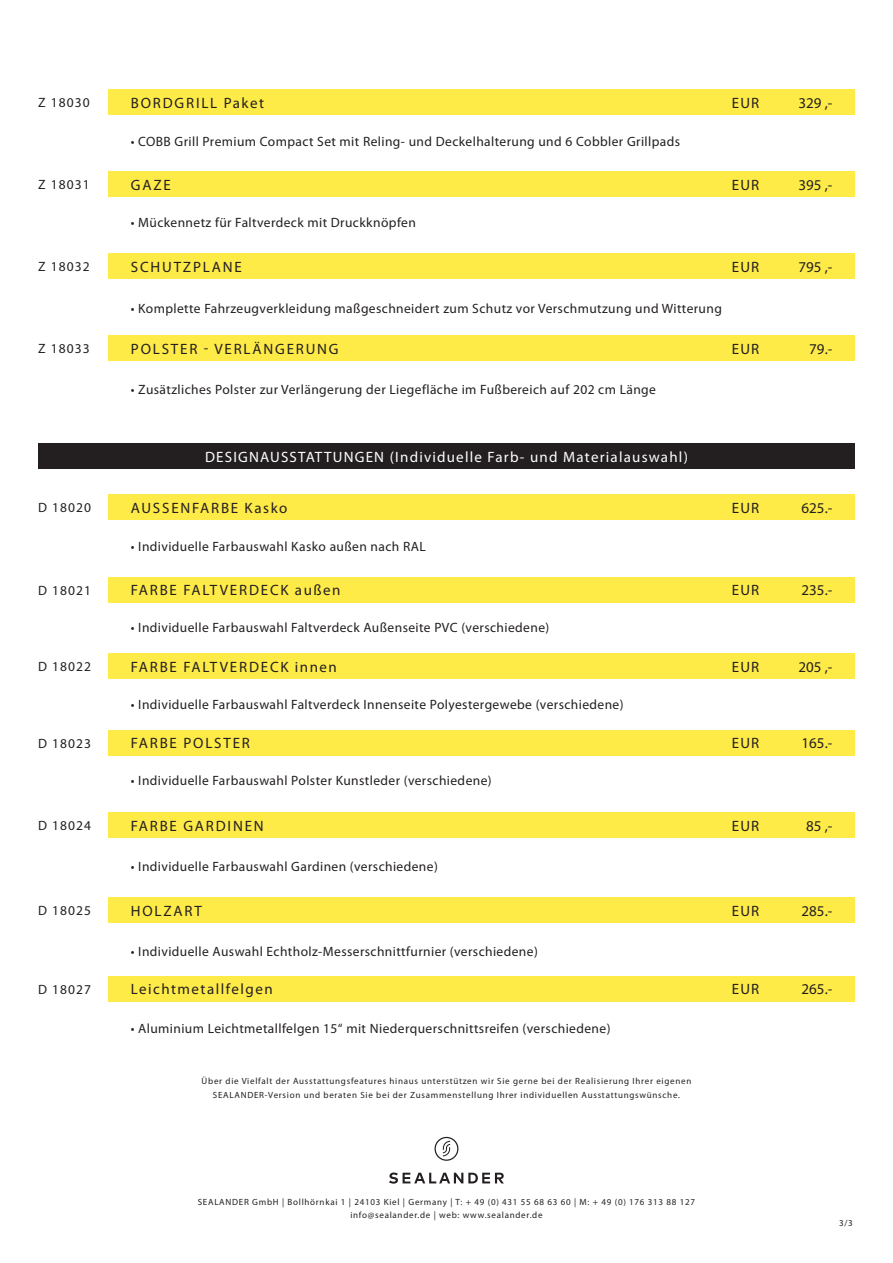
<style>
.page{position:relative;width:893px;height:1263px;background:#fff}
.page>*{position:absolute;margin:0;border:0;box-sizing:border-box;transform-origin:0 0}
.t1{font:15px "Myriad Pro";letter-spacing:.12em;color:#231f20}
.t2{font:15px "Myriad Pro";letter-spacing:.08em;color:#fff}
.t3{font:15px "Myriad Pro";letter-spacing:.1em;color:#231f20}
.t4{font:13.5px "Myriad Pro";letter-spacing:.03em;color:#231f20}
.t5{font:9px/13.8px "Myriad Pro";letter-spacing:.08em;color:#231f20;text-align:center}
</style>
<div class="page">
<div style="left:108px;top:89px;width:747px;height:26px;background:#feeb48"></div>
<div style="left:108px;top:171px;width:747px;height:26px;background:#feeb48"></div>
<div style="left:108px;top:253px;width:747px;height:26px;background:#feeb48"></div>
<div style="left:108px;top:335px;width:747px;height:26px;background:#feeb48"></div>
<div style="left:108px;top:494px;width:747px;height:26px;background:#feeb48"></div>
<div style="left:108px;top:577px;width:747px;height:25px;background:#feeb48"></div>
<div style="left:108px;top:653px;width:747px;height:26px;background:#feeb48"></div>
<div style="left:108px;top:730px;width:747px;height:25px;background:#feeb48"></div>
<div style="left:108px;top:812px;width:747px;height:26px;background:#feeb48"></div>
<div style="left:108px;top:897px;width:747px;height:26px;background:#feeb48"></div>
<div style="left:108px;top:976px;width:747px;height:25px;background:#feeb48"></div>
<div style="left:38px;top:443px;width:817px;height:26px;background:#231f20"></div>
<svg style="left:389px;top:1172px;width:115px;height:11px"></svg>
<svg style="left:434px;top:1137px;width:24px;height:24px"></svg>
<p class="t1" style="left:131px;top:93px;width:135px">BORDGRILL Paket</p>
<p class="t1" style="left:732px;top:93px;width:29px">EUR</p>
<p class="t1" style="left:798px;top:93px;width:35px">329 ,-</p>
<p class="t4" style="left:38px;top:94px;width:53px">Z 18030</p>
<p class="t1" style="left:802px;top:93px;width:28px">415.</p>
<p class="t4" style="left:131px;top:133px;width:551px">• COBB Grill Premium Compact Set mit Reling- und Deckelhalterung und 6 Cobbler Grillpads</p>
<p class="t4" style="left:38px;top:176px;width:53px">Z 18031</p>
<p class="t1" style="left:131px;top:175px;width:41px">GAZE</p>
<p class="t1" style="left:732px;top:175px;width:29px">EUR</p>
<p class="t1" style="left:798px;top:175px;width:35px">395 ,-</p>
<p class="t4" style="left:131px;top:214px;width:287px">• Mückennetz für Faltverdeck mit Druckknöpfen</p>
<p class="t4" style="left:38px;top:258px;width:53px">Z 18032</p>
<p class="t1" style="left:131px;top:257px;width:112px">SCHUTZPLANE</p>
<p class="t1" style="left:732px;top:257px;width:29px">EUR</p>
<p class="t1" style="left:798px;top:257px;width:35px">795 ,-</p>
<p class="t4" style="left:131px;top:300px;width:593px">• Komplette Fahrzeugverkleidung maßgeschneidert zum Schutz vor Verschmutzung und Witterung</p>
<p class="t4" style="left:38px;top:340px;width:53px">Z 18033</p>
<p class="t1" style="left:131px;top:339px;width:209px">POLSTER - VERLÄNGERUNG</p>
<p class="t1" style="left:732px;top:339px;width:29px">EUR</p>
<p class="t1" style="left:809px;top:339px;width:25px">79.-</p>
<p class="t4" style="left:131px;top:381px;width:527px">• Zusätzliches Polster zur Verlängerung der Liegefläche im Fußbereich auf 202 cm Länge</p>
<p class="t2" style="left:205px;top:447px;width:484px">DESIGNAUSSTATTUNGEN (Individuelle Farb- und Materialauswahl)</p>
<p class="t4" style="left:38px;top:499px;width:54px">D 18020</p>
<p class="t1" style="left:131px;top:498px;width:158px">AUSSENFARBE Kasko</p>
<p class="t1" style="left:732px;top:498px;width:29px">EUR</p>
<p class="t1" style="left:802px;top:498px;width:32px">625.-</p>
<p class="t4" style="left:131px;top:538px;width:297px">• Individuelle Farbauswahl Kasko außen nach RAL</p>
<p class="t4" style="left:38px;top:582px;width:54px">D 18021</p>
<p class="t1" style="left:131px;top:581px;width:211px">FARBE FALTVERDECK außen</p>
<p class="t1" style="left:732px;top:581px;width:29px">EUR</p>
<p class="t1" style="left:802px;top:581px;width:32px">235.-</p>
<p class="t4" style="left:131px;top:619px;width:420px">• Individuelle Farbauswahl Faltverdeck Außenseite PVC (verschiedene)</p>
<p class="t4" style="left:38px;top:658px;width:54px">D 18022</p>
<p class="t1" style="left:131px;top:657px;width:208px">FARBE FALTVERDECK innen</p>
<p class="t1" style="left:732px;top:657px;width:29px">EUR</p>
<p class="t1" style="left:798px;top:657px;width:35px">205 ,-</p>
<p class="t4" style="left:131px;top:696px;width:494px">• Individuelle Farbauswahl Faltverdeck Innenseite Polyestergewebe (verschiedene)</p>
<p class="t4" style="left:38px;top:735px;width:54px">D 18023</p>
<p class="t1" style="left:131px;top:734px;width:121px">FARBE POLSTER</p>
<p class="t1" style="left:732px;top:734px;width:29px">EUR</p>
<p class="t1" style="left:802px;top:734px;width:32px">165.-</p>
<p class="t4" style="left:131px;top:772px;width:362px">• Individuelle Farbauswahl Polster Kunstleder (verschiedene)</p>
<p class="t4" style="left:38px;top:817px;width:54px">D 18024</p>
<p class="t1" style="left:131px;top:816px;width:134px">FARBE GARDINEN</p>
<p class="t1" style="left:732px;top:816px;width:29px">EUR</p>
<p class="t1" style="left:806px;top:816px;width:28px">85 ,-</p>
<p class="t4" style="left:131px;top:858px;width:309px">• Individuelle Farbauswahl Gardinen (verschiedene)</p>
<p class="t4" style="left:38px;top:902px;width:54px">D 18025</p>
<p class="t1" style="left:131px;top:901px;width:73px">HOLZART</p>
<p class="t1" style="left:732px;top:901px;width:29px">EUR</p>
<p class="t1" style="left:802px;top:901px;width:32px">285.-</p>
<p class="t4" style="left:131px;top:943px;width:409px">• Individuelle Auswahl Echtholz-Messerschnittfurnier (verschiedene)</p>
<p class="t4" style="left:38px;top:981px;width:54px">D 18027</p>
<p class="t3" style="left:131px;top:980px;width:144px">Leichtmetallfelgen</p>
<p class="t1" style="left:732px;top:980px;width:29px">EUR</p>
<p class="t1" style="left:802px;top:980px;width:32px">265.-</p>
<p class="t4" style="left:131px;top:1020px;width:481px">• Aluminium Leichtmetallfelgen 15“ mit Niederquerschnittsreifen (verschiedene)</p>
<p class="t5" style="left:202px;top:1074px;width:491px">Über die Vielfalt der Ausstattungsfeatures hinaus unterstützen wir Sie gerne bei der Realisierung Ihrer eigenen<br>SEALANDER‐Version und beraten Sie bei der Zusammenstellung Ihrer individuellen Ausstattungswünsche.</p>
<p class="t5" style="left:198px;top:1195px;width:499px">SEALANDER GmbH | Bollhörnkai 1 | 24103 Kiel | Germany | T: + 49 (0) 431 55 68 63 60 | M: + 49 (0) 176 313 88 127</p>
<p class="t5" style="left:350px;top:1208px;width:194px">info@sealander.de | web: www.sealander.de</p>
<p class="t5" style="left:839px;top:1216px;width:15px">3/3</p>
</div>
